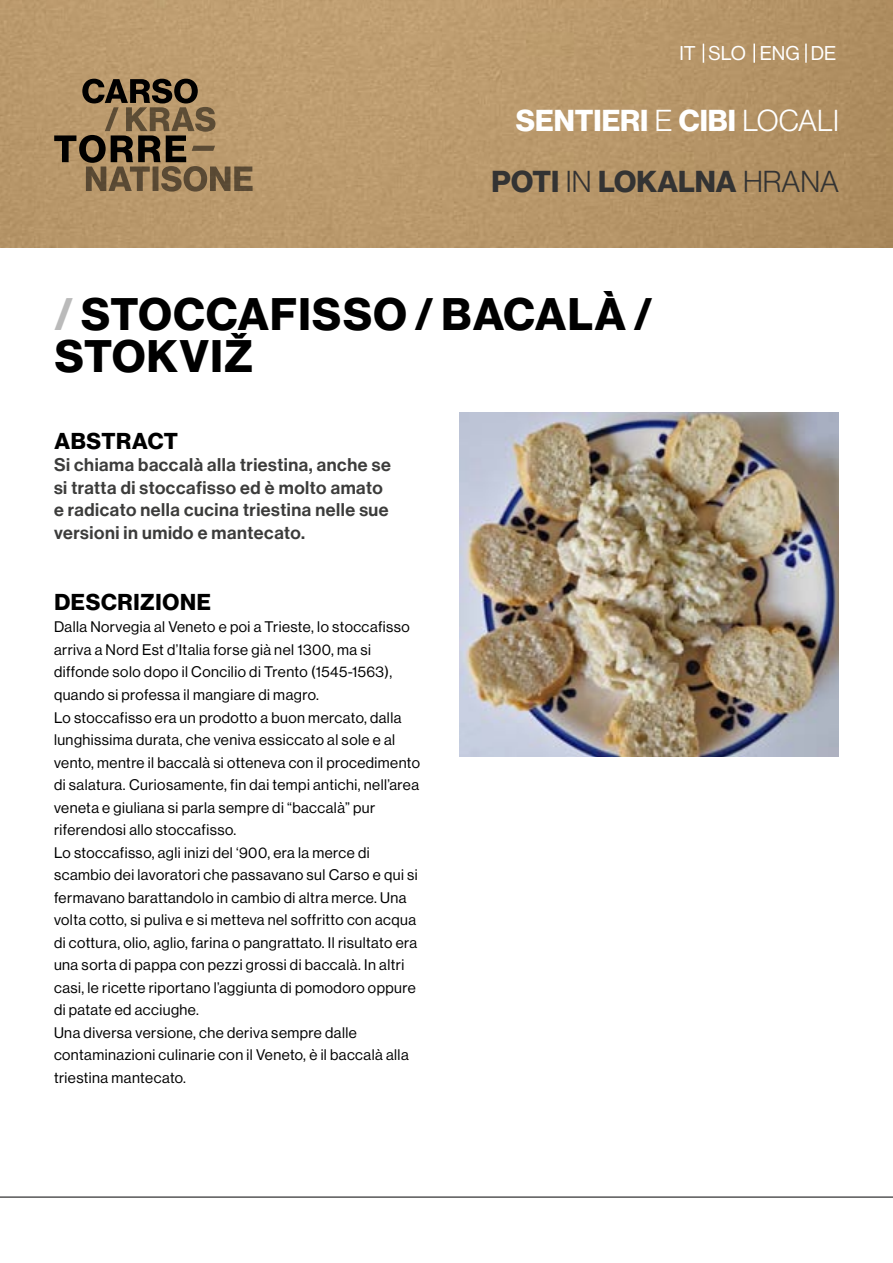
<style>
.page{position:relative;width:893px;height:1263px;background:#fff}
.page>*{position:absolute;margin:0;border:0;box-sizing:border-box;transform-origin:0 0}
.t1{font:700 44.55px/42px "Neue Haas Display";letter-spacing:.03em;color:#000}
.t2{font:700 29.7px/60.8px "Neue Haas Display";color:#fff;text-align:right}
.t3{font:700 22.5px "Neue Haas Display";letter-spacing:.03em;color:#000}
.t4{font:19.5px "Neue Haas Display";color:#fff}
.t5{font:18px/22.5px "Neue Haas Display Mediu";letter-spacing:.03em;color:#3c3c3b}
.t6{font:15px/22.5px "Neue Haas Display";letter-spacing:.03em;color:#000}
.s1{font-weight:300}
.s2{color:#333}
.s3{font-weight:300;color:#333}
.s4{color:#bababa}
</style>
<div class="page">
<img style="left:459px;top:412px;width:380px;height:345px">
<img style="left:0;top:0;width:893px;height:248px">
<svg style="left:54px;top:79px;width:199px;height:113px;background:#8e7553"></svg>
<hr style="left:0;top:1197px;width:893px;height:1px;background:#020203">
<svg style="left:753px;top:44px;width:2px;height:19px"></svg>
<svg style="left:703px;top:44px;width:1px;height:19px"></svg>
<svg style="left:805px;top:44px;width:2px;height:19px"></svg>
<h3 class="t4" style="left:679px;top:42px;width:158px">IT SLO ENG DE</h3>
<h2 class="t2" style="left:492px;top:91px;width:349px">SENTIERI <span class="s1">E</span> CIBI <span class="s1">LOCALI<br></span><span class="s2">POTI</span> <span class="s3">IN</span> <span class="s2">LOKALNA</span> <span class="s3">HRANA</span></h2>
<h1 class="t1" style="left:54px;top:294px;width:600px"><span class="s4">/</span> STOCCAFISSO / BACALÀ /<br>STOKVIŽ</h1>
<h3 class="t3" style="left:54px;top:428px;width:125px">ABSTRACT</h3>
<p class="t5" style="left:54px;top:454px;width:338px">Si chiama baccalà alla triestina, anche se si tratta di stoccafisso ed è molto amato e radicato nella cucina triestina nelle sue versioni in umido e mantecato.</p>
<h3 class="t3" style="left:54px;top:589px;width:158px">DESCRIZIONE</h3>
<p class="t6" style="left:54px;top:616px;width:368px">Dalla Norvegia al Veneto e poi a Trieste, lo stoccafisso arriva a Nord Est d’Italia forse già nel 1300, ma si diffonde solo dopo il Concilio di Trento (1545-1563), quando si professa il mangiare di magro.<br>Lo stoccafisso era un prodotto a buon mercato, dalla lunghissima durata, che veniva essiccato al sole e al vento, mentre il baccalà si otteneva con il procedimento di salatura. Curiosamente, fin dai tempi antichi, nell’area veneta e giuliana si parla sempre di “baccalà” pur riferendosi allo stoccafisso.<br>Lo stoccafisso, agli inizi del ‘900, era la merce di scambio dei lavoratori che passavano sul Carso e qui si fermavano barattandolo in cambio di altra merce. Una volta cotto, si puliva e si metteva nel soffritto con acqua di cottura, olio, aglio, farina o pangrattato. Il risultato era una sorta di pappa con pezzi grossi di baccalà. In altri casi, le ricette riportano l’aggiunta di pomodoro oppure di patate ed acciughe.<br>Una diversa versione, che deriva sempre dalle contaminazioni culinarie con il Veneto, è il baccalà alla triestina mantecato.</p>
</div>
